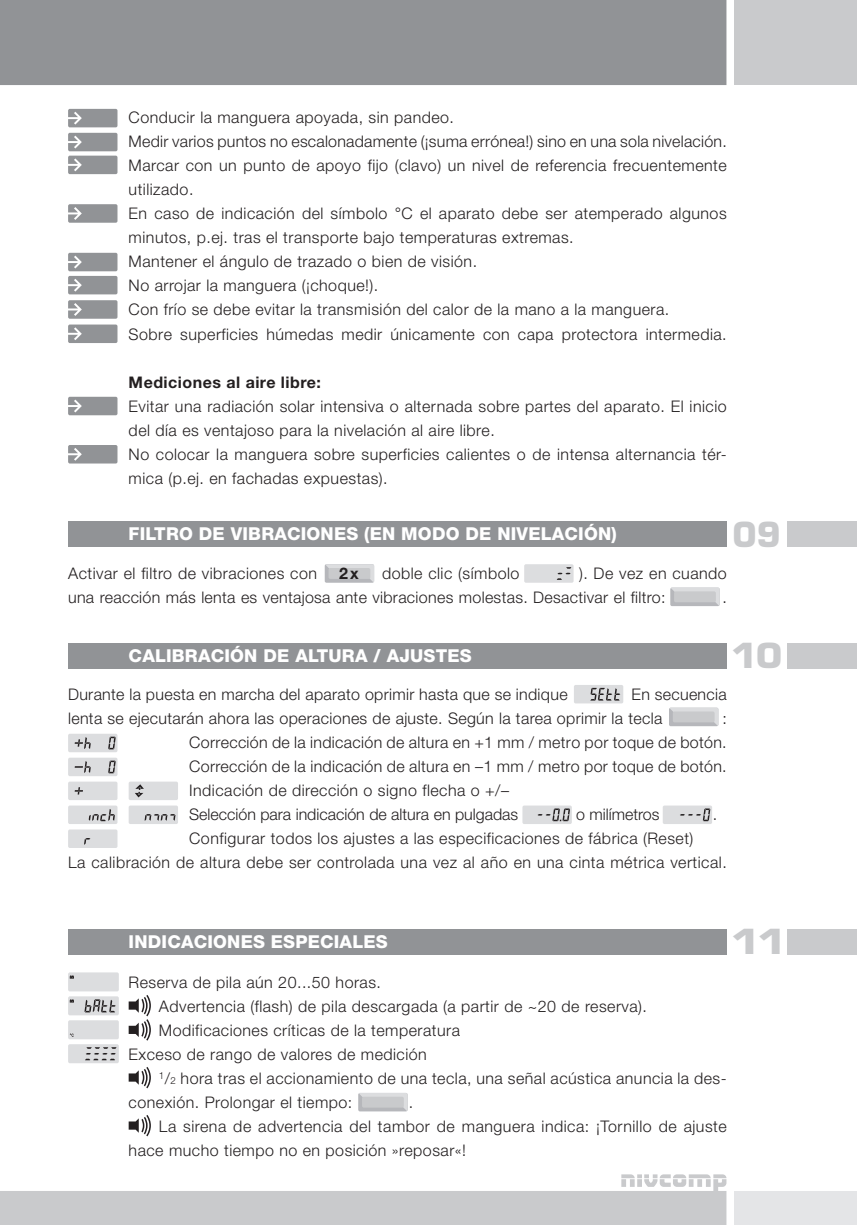
<style>
.page{position:relative;width:857px;height:1225px;background:#fff}
.page>*{position:absolute;margin:0;border:0;box-sizing:border-box;transform-origin:0 0}
.t1{font:900 37.8px "Eurostile T";color:#c9cacc;scale:1.2 1}
.t2{font:900 37.8px "Eurostile T";color:#c9cacc;scale:1.1 1}
.t3{font:900 37.8px "Eurostile T";color:#c9cacc}
.t4{font:800 17.8px "Helvetica Neue";letter-spacing:.01em;color:#fff}
.t5{font:300 16px/24px "Helvetica Neue";letter-spacing:.03em;color:#231f20}
.t6{font:700 16px "Helvetica Neue";letter-spacing:.03em;color:#231f20}
.t7{font:300 16px "Helvetica Neue";color:#231f20}
.s1{font-size:9.8px}
</style>
<div class="page">
<div style="left:68px;top:929px;width:658px;height:25px;background:#919396"></div>
<div style="left:786px;top:929px;width:70px;height:25px;background:#c9cacc"></div>
<div style="left:524px;top:564px;width:49px;height:19px;background:#dcdddf;border-radius:2px"></div>
<svg style="left:556px;top:567px;width:15px;height:13px"></svg>
<svg style="left:324px;top:564px;width:50px;height:19px"></svg>
<div style="left:328px;top:568px;width:42px;height:11px;background:#c9cacc;border-radius:2px"></div>
<svg style="left:670px;top:587px;width:49px;height:19px"></svg>
<div style="left:673px;top:591px;width:42px;height:11px;background:#c9cacc;border-radius:2px"></div>
<div style="left:68px;top:643px;width:658px;height:25px;background:#919396"></div>
<div style="left:786px;top:643px;width:70px;height:25px;background:#c9cacc"></div>
<div style="left:68px;top:733px;width:49px;height:19px;background:#dcdddf;border-radius:2px"></div>
<svg style="left:75px;top:737px;width:16px;height:12px"></svg>
<svg style="left:108px;top:736px;width:8px;height:13px"></svg>
<div style="left:68px;top:757px;width:49px;height:19px;background:#dcdddf;border-radius:2px"></div>
<svg style="left:75px;top:761px;width:16px;height:12px"></svg>
<svg style="left:108px;top:760px;width:8px;height:13px"></svg>
<div style="left:68px;top:781px;width:49px;height:19px;background:#dcdddf;border-radius:2px"></div>
<svg style="left:75px;top:787px;width:8px;height:7px"></svg>
<div style="left:129px;top:781px;width:49px;height:19px;background:#dcdddf;border-radius:2px"></div>
<svg style="left:135px;top:784px;width:9px;height:13px"></svg>
<div style="left:68px;top:805px;width:49px;height:19px;background:#dcdddf;border-radius:2px"></div>
<svg style="left:89px;top:809px;width:26px;height:12px"></svg>
<div style="left:129px;top:805px;width:49px;height:19px;background:#dcdddf;border-radius:2px"></div>
<svg style="left:144px;top:814px;width:31px;height:7px"></svg>
<div style="left:68px;top:829px;width:49px;height:19px;background:#dcdddf;border-radius:2px"></div>
<svg style="left:84px;top:838px;width:6px;height:6px"></svg>
<div style="left:573px;top:685px;width:50px;height:18px;background:#dcdddf;border-radius:2px"></div>
<svg style="left:590px;top:688px;width:30px;height:12px"></svg>
<svg style="left:669px;top:707px;width:49px;height:19px"></svg>
<div style="left:672px;top:711px;width:42px;height:11px;background:#c9cacc;border-radius:2px"></div>
<div style="left:68px;top:972px;width:51px;height:19px;background:#dcdddf;border-radius:2px"></div>
<svg style="left:70px;top:975px;width:4px;height:3px"></svg>
<div style="left:68px;top:996px;width:51px;height:19px;background:#dcdddf;border-radius:2px"></div>
<svg style="left:70px;top:999px;width:4px;height:3px"></svg>
<svg style="left:84px;top:999px;width:32px;height:13px"></svg>
<div style="left:68px;top:1020px;width:51px;height:19px;background:#dcdddf;border-radius:2px"></div>
<div style="left:68px;top:1044px;width:51px;height:19px;background:#dcdddf;border-radius:2px"></div>
<svg style="left:85px;top:1047px;width:31px;height:13px"></svg>
<svg style="left:129px;top:1067px;width:22px;height:21px"></svg>
<svg style="left:129px;top:995px;width:22px;height:45px"></svg>
<svg style="left:358px;top:1093px;width:49px;height:18px"></svg>
<div style="left:362px;top:1096px;width:41px;height:11px;background:#c9cacc;border-radius:2px"></div>
<svg style="left:129px;top:1115px;width:22px;height:21px"></svg>
<svg style="left:68px;top:109px;width:49px;height:18px"></svg>
<svg style="left:68px;top:204px;width:49px;height:19px"></svg>
<svg style="left:68px;top:397px;width:49px;height:18px"></svg>
<svg style="left:68px;top:445px;width:49px;height:18px"></svg>
<div style="left:68px;top:521px;width:658px;height:25px;background:#919396"></div>
<div style="left:786px;top:521px;width:70px;height:25px;background:#c9cacc"></div>
<div style="left:734px;top:0;width:122px;height:85px;background:#c9cacc"></div>
<div style="left:0;top:0;width:726px;height:85px;background:#919396"></div>
<svg style="left:0;top:1174px;width:726px;height:50px"></svg>
<div style="left:734px;top:1191px;width:122px;height:33px;background:#e4e5e7"></div>
<svg style="left:68px;top:253px;width:49px;height:41px;background:#a3a5a7"></svg>
<svg style="left:68px;top:133px;width:49px;height:41px;background:#a2a4a6"></svg>
<svg style="left:68px;top:300px;width:49px;height:43px;background:#a6a7aa"></svg>
<div style="left:662px;top:805px;width:49px;height:19px;background:#dcdddf;border-radius:2px"></div>
<svg style="left:680px;top:808px;width:30px;height:13px"></svg>
<div style="left:522px;top:805px;width:49px;height:19px;background:#dcdddf;border-radius:2px"></div>
<svg style="left:537px;top:808px;width:32px;height:13px"></svg>
<p class="t5" style="left:129px;top:107px;width:599px">Conducir la manguera apoyada, sin pandeo.<br>Medir varios puntos no escalonadamente (¡suma errónea!) sino en una sola nivelación.<br>Marcar con un punto de apoyo fijo (clavo) un nivel de referencia frecuentemente utilizado.<br>En caso de indicación del símbolo C el aparato debe ser atemperado algunos minutos, p.ej. tras el transporte bajo temperaturas extremas.<br>Mantener el ángulo de trazado o bien de visión.<br>No arrojar la manguera (¡choque!).<br>Con frío se debe evitar la transmisión del calor de la mano a la manguera.<br>Sobre superficies húmedas medir únicamente con capa protectora intermedia.</p>
<p class="t6" style="left:129px;top:376px;width:194px">Mediciones al aire libre:</p>
<p class="t5" style="left:129px;top:395px;width:599px">Evitar una radiación solar intensiva o alternada sobre partes del aparato. El inicio del día es ventajoso para la nivelación al aire libre.<br>No colocar la manguera sobre superficies calientes o de intensa alternancia tér&shy;mica (p.ej. en fachadas expuestas).</p>
<p class="t4" style="left:129px;top:527px;width:489px">FILTRO DE VIBRACIONES (EN MODO DE NIVELACIÓN)</p>
<h1 class="t3" style="left:732px;top:519px;width:50px">09</h1>
<p class="t5" style="left:68px;top:563px;width:250px">Activar el filtro de vibraciones con</p>
<p class="t5" style="left:382px;top:563px;width:139px">doble clic (símbolo</p>
<p class="t5" style="left:68px;top:563px;width:659px;text-indent:510px">). De vez en cuando una reacción más lenta es ventajosa ante vibraciones molestas. Desactivar el filtro:</p>
<p class="t6" style="left:339px;top:567px;width:21px">2x</p>
<p class="t5" style="left:722px;top:587px;width:6px">.</p>
<p class="t4" style="left:129px;top:649px;width:344px">CALIBRACIÓN DE ALTURA / AJUSTES</p>
<h1 class="t2" style="left:731px;top:641px;width:48px">10</h1>
<p class="t5" style="left:68px;top:684px;width:500px">Durante la puesta en marcha del aparato oprimir hasta que se indique</p>
<p class="t5" style="left:68px;top:684px;width:659px;text-indent:563px">En secuencia lenta se ejecutarán ahora las operaciones de ajuste. Según la tarea oprimir la tecla</p>
<p class="t5" style="left:722px;top:708px;width:6px">:</p>
<p class="t5" style="left:189px;top:732px;width:538px">Corrección de la indicación de altura en +1 mm / metro por toque de botón.<br>Corrección de la indicación de altura en –1 mm / metro por toque de botón.<br>Indicación de dirección o signo flecha o +/–<br>Selección para indicación de altura en pulgadas</p>
<p class="t7" style="left:576px;top:809px;width:85px">o milímetros</p>
<p class="t5" style="left:712px;top:804px;width:6px">.</p>
<p class="t5" style="left:189px;top:828px;width:505px">Configurar todos los ajustes a las especificaciones de fábrica (Reset)</p>
<p class="t5" style="left:68px;top:852px;width:659px">La calibración de altura debe ser controlada una vez al año en una cinta métrica vertical.</p>
<p class="t4" style="left:129px;top:935px;width:260px">INDICACIONES ESPECIALES</p>
<h1 class="t1" style="left:731px;top:927px;width:47px">11</h1>
<p class="t5" style="left:129px;top:971px;width:254px">Reserva de pila aún 20...50 horas.</p>
<p class="t5" style="left:159px;top:995px;width:489px">Advertencia (flash) de pila descargada (a partir de ~20 de reserva).</p>
<p class="t5" style="left:159px;top:1019px;width:302px">Modificaciones críticas de la temperatura</p>
<p class="t5" style="left:129px;top:1043px;width:299px">Exceso de rango de valores de medición</p>
<p class="t5" style="left:159px;top:1067px;width:569px"><sup>1</sup>/<span class="s1">2</span> hora tras el accionamiento de una tecla, una señal acústica anuncia la des-</p>
<p class="t5" style="left:129px;top:1091px;width:225px">conexión. Prolongar el tiempo:</p>
<p class="t5" style="left:408px;top:1091px;width:6px">.</p>
<p class="t5" style="left:159px;top:1115px;width:569px">La sirena de advertencia del tambor de manguera indica: ¡Tornillo de ajuste</p>
<p class="t5" style="left:129px;top:1139px;width:339px">hace mucho tiempo no en posición »reposar«!</p>
</div>
